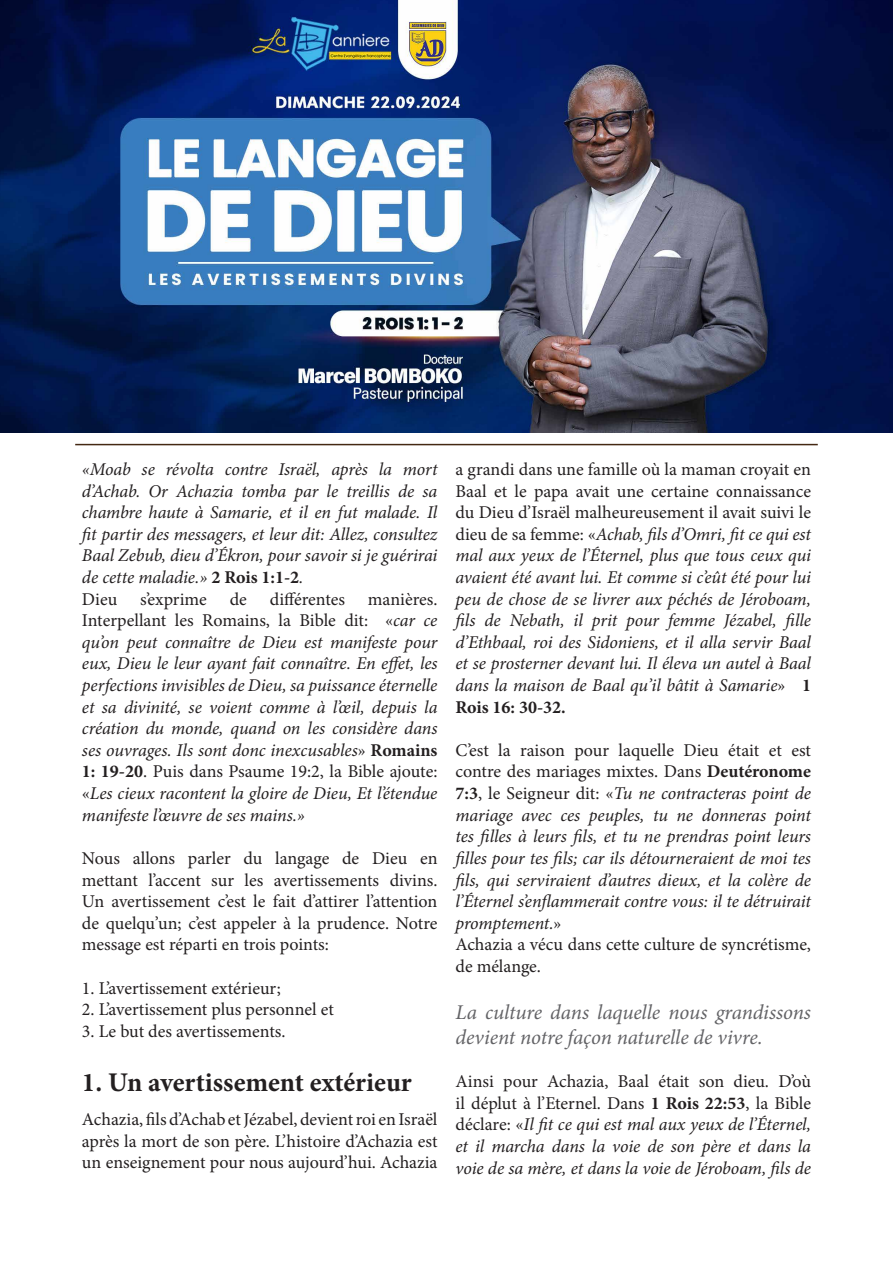
<style>
.page{position:relative;width:893px;height:1263px;background:#fff}
.page>*{position:absolute;margin:0;border:0;box-sizing:border-box;transform-origin:0 0}
.t1{font:700 27px "Minion Pro";letter-spacing:-.005em;color:#231f20}
.t2{font:italic 21px/25.2px "Minion Pro";letter-spacing:-.005em;color:#636366}
.t3{font:italic 18px/21.6px "Minion Pro";letter-spacing:-.005em;color:#231f20;text-align:justify}
.t4{font:18px/21.6px "Minion Pro";color:#231f20;text-align:justify}
.s1{font-weight:700;font-style:normal}
.s2{font-style:normal}
</style>
<div class="page">
<img style="left:0;top:0;width:893px;height:432px">
<hr style="left:75px;top:444px;width:743px;height:1px;background:#442813">
<p class="t3" style="left:82px;top:458px;width:357px">«Moab se révolta contre Israël, après la mort d’Achab. Or Achazia tomba par le treillis de sa chambre haute à Samarie, et il en fut malade. Il fit partir des messagers, et leur dit: Allez, consultez Baal Zebub, dieu d’Ékron, pour savoir si je guérirai de cette maladie.» <span class="s1">2 Rois 1:1-2</span>.</p>
<p class="t4" style="left:82px;top:588px;width:37px">Dieu</p>
<p class="t4" style="left:140px;top:588px;width:68px">s’exprime</p>
<p class="t4" style="left:230px;top:588px;width:19px">de</p>
<p class="t4" style="left:270px;top:588px;width:77px">différentes</p>
<p class="t3" style="left:82px;top:588px;width:357px;text-indent:286px"><span class="s2">manières.<br>Interpellant les Romains, la Bible dit: «</span>car ce qu’on peut connaître de Dieu est manifeste pour eux, Dieu le leur ayant fait connaître. En effet, les perfections invisibles de Dieu, sa puissance éternelle et sa divinité, se voient comme à l’œil, depuis la création du monde, quand on les considère dans ses ouvrages. Ils sont donc inexcusables<span class="s2">»</span> <span class="s1">Romains 1: 19-20</span><span class="s2">. Puis dans Psaume 19:2, la Bible ajoute: «</span>Les cieux racontent la gloire de Dieu, Et l’étendue manifeste l’œuvre de ses mains.»</p>
<p class="t4" style="left:82px;top:847px;width:357px">Nous allons parler du langage de Dieu en mettant l’accent sur les avertissements divins.<br>Un avertissement c’est le fait d’attirer l’attention de quelqu’un; c’est appeler à la prudence. Notre message est réparti en trois points:</p>
<p class="t4" style="left:82px;top:977px;width:200px">1. L’avertissement extérieur;</p>
<p class="t4" style="left:82px;top:999px;width:253px">2. L’avertissement plus personnel et</p>
<p class="t4" style="left:82px;top:1020px;width:205px">3. Le but des avertissements.</p>
<p class="t1" style="left:82px;top:1063px;width:331px">1. Un avertissement extérieur</p>
<p class="t4" style="left:82px;top:1108px;width:357px">Achazia, fils d’Achab et Jézabel, devient roi en Israël après la mort de son père. L’histoire d’Achazia est un enseignement pour nous aujourd’hui. Achazia</p>
<p class="t3" style="left:455px;top:458px;width:357px"><span class="s2">a grandi dans une famille où la maman croyait en Baal et le papa avait une certaine connaissance du Dieu d’Israël malheureusement il avait suivi le dieu de sa femme: «</span>Achab, fils d’Omri, fit ce qui est mal aux yeux de l’Éternel, plus que tous ceux qui avaient été avant lui. Et comme si c’eût été pour lui peu de chose de se livrer aux péchés de Jéroboam, fils de Nebath, il prit pour femme Jézabel, fille d’Ethbaal, roi des Sidoniens, et il alla servir Baal et se prosterner devant lui. Il éleva un autel à Baal dans la maison de Baal qu’il bâtit à Samarie<span class="s2">»</span> <span class="s1">1<br>Rois 16: 30-32.</span></p>
<p class="t3" style="left:455px;top:739px;width:357px"><span class="s2">C’est la raison pour laquelle Dieu était et est contre des mariages mixtes. Dans</span> <span class="s1">Deutéronome 7:3</span><span class="s2">, le Seigneur dit: «</span>Tu ne contracteras point de mariage avec ces peuples, tu ne donneras point tes filles à leurs fils, et tu ne prendras point leurs filles pour tes fils; car ils détourneraient de moi tes fils, qui serviraient d’autres dieux, et la colère de l’Éternel s’enflammerait contre vous: il te détruirait promptement.<span class="s2">»</span></p>
<p class="t4" style="left:455px;top:934px;width:357px">Achazia a vécu dans cette culture de syncrétisme, de mélange.</p>
<p class="t2" style="left:455px;top:999px;width:357px">La culture dans laquelle nous grandissons devient notre façon naturelle de vivre.</p>
<p class="t3" style="left:455px;top:1070px;width:357px"><span class="s2">Ainsi pour Achazia, Baal était son dieu. D’où il déplut à l’Eternel. Dans</span> <span class="s1">1 Rois 22:53</span><span class="s2">, la Bible déclare: «</span>Il fit ce qui est mal aux yeux de l’Éternel, et il marcha dans la voie de son père et dans la voie de sa mère, et dans la voie de Jéroboam, fils de</p>
</div>
